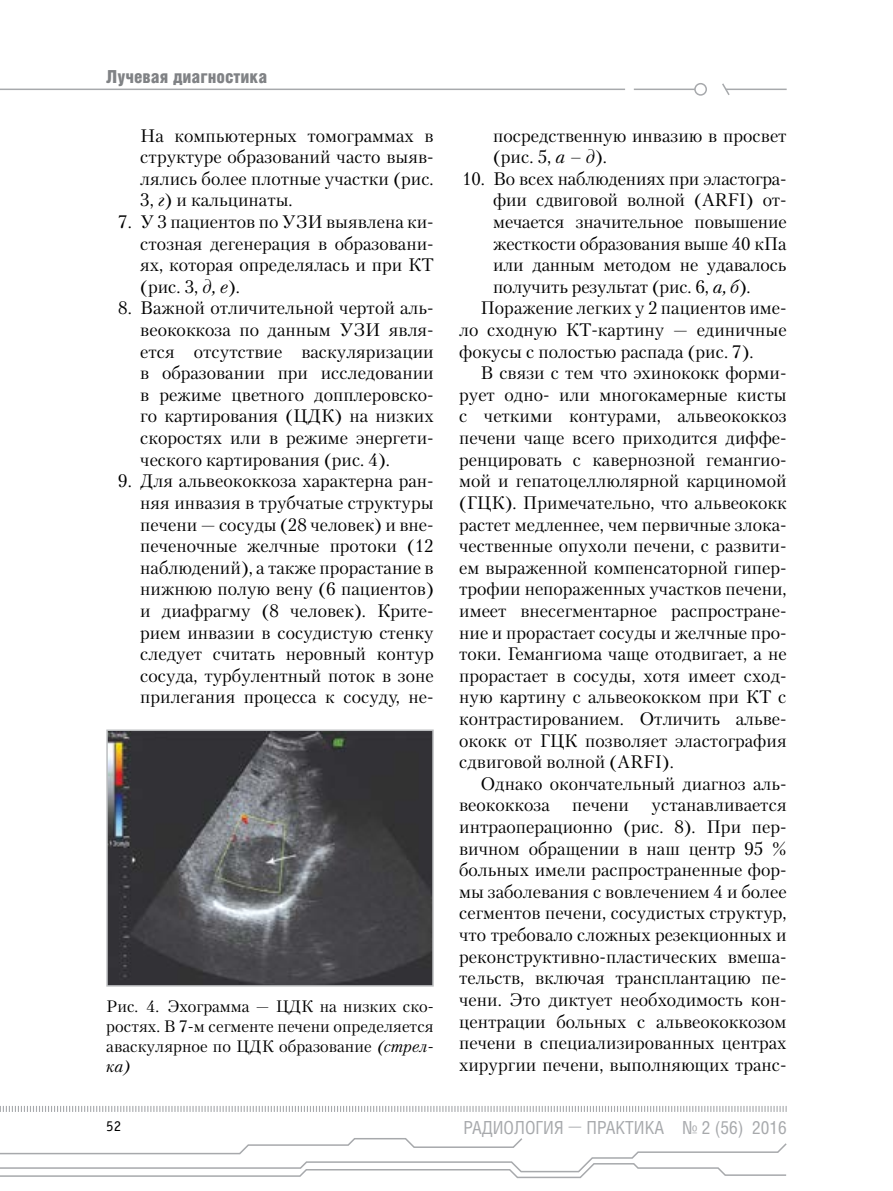
<style>
.page{position:relative;width:893px;height:1191px;background:#fff}
.page>*{position:absolute;margin:0;border:0;box-sizing:border-box;transform-origin:0 0}
.t1{font:18px/21.6px "Petersburg C";color:#000;text-align:justify}
.t2{font:18px "Helios Cond";color:#a7a9ac}
.t3{font:900 18px "Helios Cond";color:#808285}
.t4{font:16.5px/19.8px "Petersburg C";color:#000;text-align:justify}
.t5{font:15px "Officina Sans C";color:#000}
.s1{font-style:italic}
.s2{font-family:"Petersburg C";font-weight:700}
</style>
<div class="page">
<svg style="left:0;top:1106px;width:787px;height:6px"></svg>
<svg style="left:0;top:1138px;width:787px;height:40px"></svg>
<hr style="left:0;top:89px;width:625px;height:1px;background:#a7a9ac">
<hr style="left:634px;top:89px;width:61px;height:1px;background:#a7a9ac">
<div style="left:694px;top:83px;width:13px;height:13px;border:2px solid #a7a9ac;border-radius:50%"></div>
<hr style="left:725px;top:89px;width:62px;height:1px;background:#a7a9ac">
<svg style="left:722px;top:83px;width:9px;height:12px"></svg>
<img style="left:109px;top:732px;width:322px;height:251px">
<div style="left:106px;top:729px;width:328px;height:257px;border:2px solid #bcbec0"></div>
<p class="t3" style="left:106px;top:66px;width:162px">Лучевая диагностика</p>
<p class="t1" style="left:140px;top:124px;width:295px">На компьютерных томограммах в структуре образований часто выяв&shy;лялись более плотные участки (рис.<br>3, <span class="s1">г</span>) и кальцинаты.</p>
<p class="t1" style="left:140px;top:211px;width:295px;text-indent:-22px">7. У 3 пациентов по УЗИ выявлена ки&shy;стозная дегенерация в образовани&shy;ях, которая определялась и при КТ (рис. 3, <span class="s1">д, е</span>).</p>
<p class="t1" style="left:140px;top:297px;width:295px;text-indent:-22px">8. Важной отличительной чертой аль&shy;веококкоза по данным УЗИ явля&shy;ется отсутствие васкуляризации в образовании при исследовании в режиме цветного допплеровско&shy;го картирования (ЦДК) на низких скоростях или в режиме энергети&shy;ческого картирования (рис. 4).</p>
<p class="t1" style="left:140px;top:470px;width:295px;text-indent:-22px">9. Для альвеококкоза характерна ран&shy;няя инвазия в трубчатые структуры печени — сосуды (28 человек) и вне&shy;печеночные желчные протоки (12 наблюдений), а также прорастание в нижнюю полую вену (6 пациентов) и диафрагму (8 человек). Крите&shy;рием инвазии в сосудистую стенку следует считать неровный контур сосуда, турбулентный поток в зоне прилегания процесса к сосуду, не-</p>
<p class="t4" style="left:106px;top:996px;width:329px">Рис. 4. Эхограмма — ЦДК на низких ско&shy;ростях. В 7-м сегменте печени определяется аваскулярное по ЦДК образование <span class="s1">(стрел&shy;ка)</span></p>
<p class="t1" style="left:493px;top:124px;width:295px">посредственную инвазию в просвет (рис. 5, <span class="s1">а – д</span>).</p>
<p class="t1" style="left:462px;top:167px;width:326px">10. Во всех наблюдениях при эластогра-</p>
<p class="t1" style="left:493px;top:189px;width:295px">фии сдвиговой волной (ARFI) от-</p>
<p class="t1" style="left:493px;top:211px;width:295px">мечается значительное повышение</p>
<p class="t1" style="left:493px;top:232px;width:295px">жесткости образования выше 40 кПа</p>
<p class="t1" style="left:493px;top:254px;width:295px">или данным методом не удавалось</p>
<p class="t1" style="left:493px;top:275px;width:259px">получить результат (рис. 6, <span class="s1">а, б</span>).</p>
<p class="t1" style="left:480px;top:297px;width:308px">Поражение легких у 2 пациентов име-</p>
<p class="t1" style="left:459px;top:319px;width:329px">ло сходную КТ-картину — единичные</p>
<p class="t1" style="left:459px;top:340px;width:296px">фокусы с полостью распада (рис. 7).</p>
<p class="t1" style="left:480px;top:362px;width:308px">В связи с тем что эхинококк форми-</p>
<p class="t1" style="left:459px;top:383px;width:329px">рует одно- или многокамерные кисты</p>
<p class="t1" style="left:459px;top:405px;width:329px">с четкими контурами, альвеококкоз</p>
<p class="t1" style="left:459px;top:427px;width:329px">печени чаще всего приходится диффе-</p>
<p class="t1" style="left:459px;top:448px;width:329px">ренцировать с кавернозной гемангио-</p>
<p class="t1" style="left:459px;top:470px;width:329px">мой и гепатоцеллюлярной карциномой</p>
<p class="t1" style="left:459px;top:491px;width:329px">(ГЦК). Примечательно, что альвеококк</p>
<p class="t1" style="left:459px;top:513px;width:329px">растет медленнее, чем первичные злока-</p>
<p class="t1" style="left:459px;top:535px;width:329px">чественные опухоли печени, с развити-</p>
<p class="t1" style="left:459px;top:556px;width:329px">ем выраженной компенсаторной гипер-</p>
<p class="t1" style="left:459px;top:578px;width:329px">трофии непораженных участков печени,</p>
<p class="t1" style="left:459px;top:599px;width:329px">имеет внесегментарное распростране-</p>
<p class="t1" style="left:459px;top:621px;width:329px">ние и прорастает сосуды и желчные про-</p>
<p class="t1" style="left:459px;top:643px;width:329px">токи. Гемангиома чаще отодвигает, а не</p>
<p class="t1" style="left:459px;top:664px;width:329px">прорастает в сосуды, хотя имеет сход-</p>
<p class="t1" style="left:459px;top:686px;width:329px">ную картину с альвеококком при КТ с</p>
<p class="t1" style="left:459px;top:707px;width:329px">контрастированием. Отличить альве-</p>
<p class="t1" style="left:459px;top:729px;width:329px">ококк от ГЦК позволяет эластография</p>
<p class="t1" style="left:459px;top:751px;width:216px">сдвиговой волной (ARFI).</p>
<p class="t1" style="left:480px;top:772px;width:308px">Однако окончательный диагноз аль-</p>
<p class="t1" style="left:459px;top:794px;width:329px">веококкоза печени устанавливается</p>
<p class="t1" style="left:459px;top:815px;width:329px">интраоперационно (рис. 8). При пер-</p>
<p class="t1" style="left:459px;top:837px;width:329px">вичном обращении в наш центр 95 %</p>
<p class="t1" style="left:459px;top:859px;width:329px">больных имели распространенные фор-</p>
<p class="t1" style="left:459px;top:880px;width:329px">мы заболевания с вовлечением 4 и более</p>
<p class="t1" style="left:459px;top:902px;width:329px">сегментов печени, сосудистых структур,</p>
<p class="t1" style="left:459px;top:923px;width:329px">что требовало сложных резекционных и</p>
<p class="t1" style="left:459px;top:945px;width:329px">реконструктивно-пластических вмеша-</p>
<p class="t1" style="left:459px;top:967px;width:329px">тельств, включая трансплантацию пе-</p>
<p class="t1" style="left:459px;top:988px;width:329px">чени. Это диктует необходимость кон-</p>
<p class="t1" style="left:459px;top:1010px;width:329px">центрации больных с альвеококкозом</p>
<p class="t1" style="left:459px;top:1031px;width:329px">печени в специализированных центрах</p>
<p class="t1" style="left:459px;top:1053px;width:329px">хирургии печени, выполняющих транс-</p>
<p class="t5" style="left:106px;top:1117px;width:16px">52</p>
<p class="t2" style="left:463px;top:1116px;width:325px">РАДИОЛОГИЯ <span class="s2">—</span> ПРАКТИКА № 2 (56) 2016</p>
</div>
